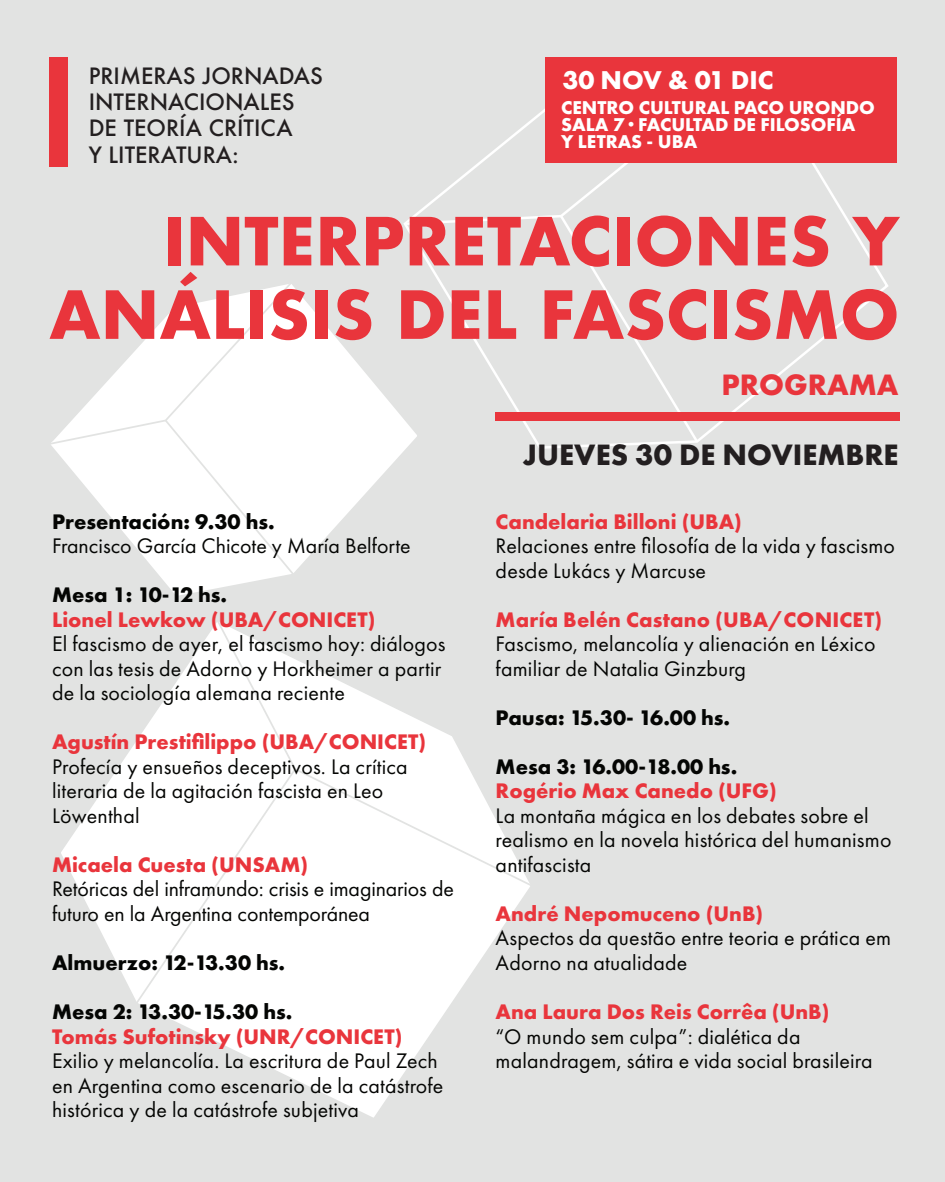
<style>
.page{position:relative;width:945px;height:1182px;background:#fff}
.page>*{position:absolute;margin:0;border:0;box-sizing:border-box;transform-origin:0 0}
.t1{font:700 64.4px/73.4px "Futura";color:#e9353c;text-align:right}
.t2{font:700 30.62px "Futura PT";color:#231f20}
.t3{font:700 30.62px "Futura PT";color:#e9353c}
.t4{font:700 26.69px "Futura PT";color:#fff}
.t5{font:21.88px/24.5px "Futura PT";letter-spacing:.01em;color:#040503}
.t6{font:700 21.88px "Futura PT";color:#e9353c}
.t7{font:700 21.88px "Futura PT";color:#040503}
.t8{font:500 21.88px/26.2px "Futura";color:#231f20}
.t9{font:700 19.25px/17.3px "Futura PT";color:#fff}
</style>
<div class="page">
<div style="left:0;top:0;width:945px;height:1180px;background:#e2e3e2"></div>
<svg style="left:405px;top:162px;width:485px;height:287px"></svg>
<svg style="left:403px;top:109px;width:352px;height:117px"></svg>
<svg style="left:558px;top:213px;width:142px;height:232px"></svg>
<svg style="left:61px;top:626px;width:469px;height:492px"></svg>
<svg style="left:215px;top:622px;width:315px;height:265px;fill:#fff"></svg>
<div style="left:134px;top:766px;width:164px;height:239px;background:#fff"></div>
<svg style="left:161px;top:280px;width:260px;height:316px"></svg>
<svg style="left:51px;top:280px;width:245px;height:297px"></svg>
<div style="left:49px;top:57px;width:18px;height:109px;background:#e9353c"></div>
<div style="left:545px;top:57px;width:351px;height:105px;background:#e9353c"></div>
<div style="left:496px;top:412px;width:404px;height:8px;background:#e9353c"></div>
<p class="t8" style="left:89px;top:62px;width:236px">PRIMERAS JORNADAS<br>INTERNACIONALES<br>DE TEORÍA CRÍTICA<br>Y LITERATURA:</p>
<p class="t4" style="left:562px;top:63px;width:213px">30 NOV &amp; 01 DIC</p>
<p class="t9" style="left:561px;top:98px;width:315px">CENTRO CULTURAL PACO URONDO<br>SALA 7 · FACULTAD DE FILOSOFÍA<br>Y LETRAS - UBA</p>
<h1 class="t1" style="left:49px;top:203px;width:852px">INTERPRETACIONES Y<br>ANÁLISIS DEL FASCISMO</h1>
<h2 class="t3" style="left:722px;top:365px;width:178px">PROGRAMA</h2>
<p class="t7" style="left:52px;top:507px;width:224px">Presentación: 9.30 hs.</p>
<p class="t5" style="left:52px;top:533px;width:360px">Francisco García Chicote y María Belforte</p>
<p class="t7" style="left:52px;top:580px;width:177px">Mesa 1: 10-12 hs.</p>
<p class="t6" style="left:52px;top:605px;width:325px">Lionel Lewkow (UBA/CONICET)</p>
<p class="t5" style="left:52px;top:631px;width:395px">El fascismo de ayer, el fascismo hoy: diálogos con las tesis de Adorno y Horkheimer a partir de la sociología alemana reciente</p>
<p class="t6" style="left:52px;top:727px;width:376px">Agustín Prestifilippo (UBA/CONICET)</p>
<p class="t5" style="left:52px;top:754px;width:357px">Profecía y ensueños deceptivos. La crítica literaria de la agitación fascista en Leo<br>Löwenthal</p>
<p class="t6" style="left:52px;top:850px;width:258px">Micaela Cuesta (UNSAM)</p>
<p class="t5" style="left:52px;top:876px;width:403px">Retóricas del inframundo: crisis e imaginarios de futuro en la Argentina contemporánea</p>
<p class="t7" style="left:52px;top:948px;width:235px">Almuerzo: 12-13.30 hs.</p>
<p class="t7" style="left:52px;top:997px;width:242px">Mesa 2: 13.30-15.30 hs.</p>
<p class="t6" style="left:52px;top:1021px;width:352px">Tomás Sufotinsky (UNR/CONICET)</p>
<p class="t5" style="left:52px;top:1048px;width:393px">Exilio y melancolía. La escritura de Paul Zech en Argentina como escenario de la catástrofe histórica y de la catástrofe subjetiva</p>
<h2 class="t2" style="left:523px;top:435px;width:377px">JUEVES 30 DE NOVIEMBRE</h2>
<p class="t6" style="left:496px;top:507px;width:248px">Candelaria Billoni (UBA)</p>
<p class="t5" style="left:496px;top:533px;width:401px">Relaciones entre filosofía de la vida y fascismo desde Lukács y Marcuse</p>
<p class="t6" style="left:496px;top:605px;width:388px">María Belén Castano (UBA/CONICET)</p>
<p class="t5" style="left:496px;top:631px;width:381px">Fascismo, melancolía y alienación en Léxico familiar de Natalia Ginzburg</p>
<p class="t7" style="left:496px;top:703px;width:236px">Pausa: 15.30- 16.00 hs.</p>
<p class="t7" style="left:496px;top:752px;width:243px">Mesa 3: 16.00-18.00 hs.</p>
<p class="t6" style="left:496px;top:776px;width:283px">Rogério Max Canedo (UFG)</p>
<p class="t5" style="left:496px;top:803px;width:397px">La montaña mágica en los debates sobre el realismo en la novela histórica del humanismo antifascista</p>
<p class="t6" style="left:496px;top:899px;width:269px">André Nepomuceno (UnB)</p>
<p class="t5" style="left:496px;top:925px;width:397px">Aspectos da questão entre teoria e prática em<br>Adorno na atualidade</p>
<p class="t6" style="left:496px;top:997px;width:335px">Ana Laura Dos Reis Corrêa (UnB)</p>
<p class="t5" style="left:496px;top:1023px;width:378px">“O mundo sem culpa”: dialética da malandragem, sátira e vida social brasileira</p>
</div>
